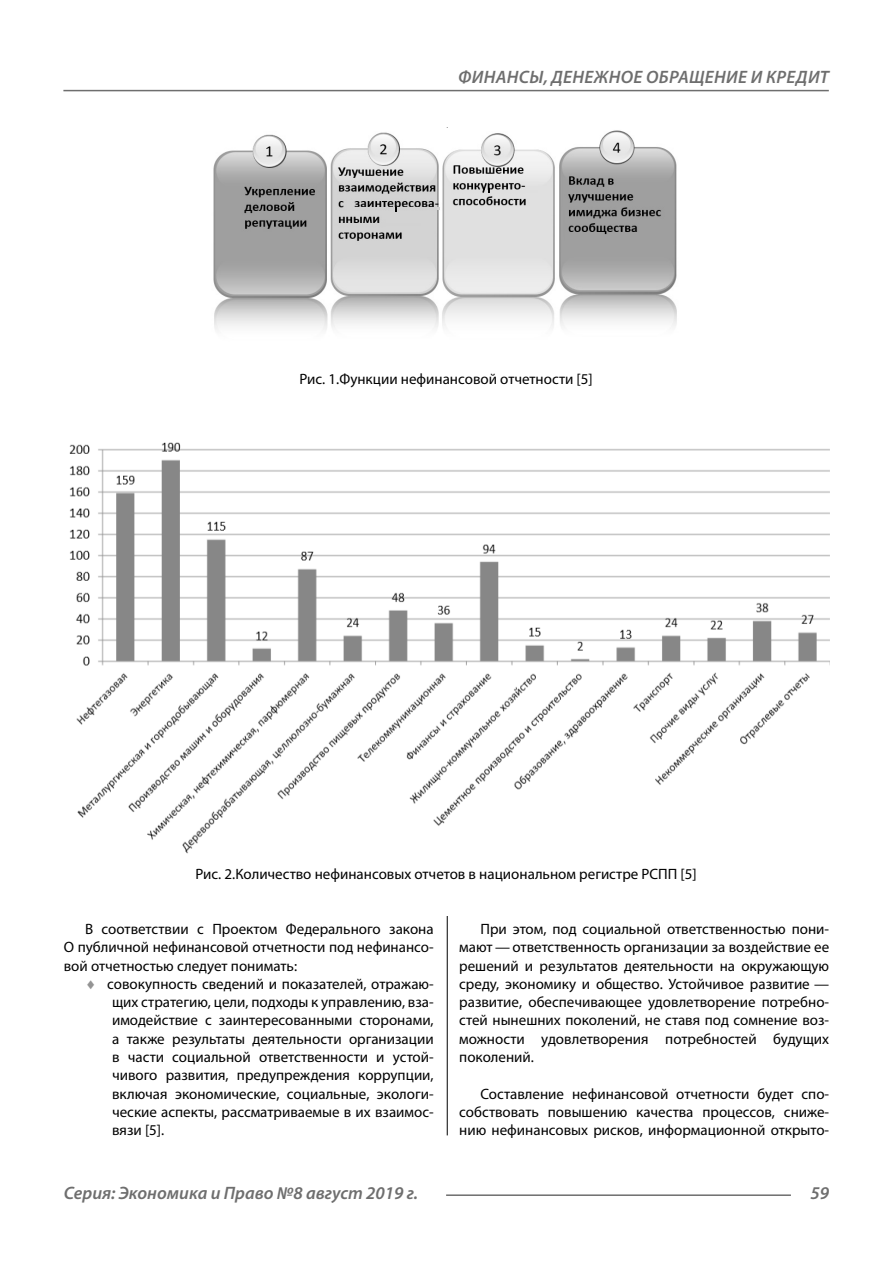
<style>
.page{position:relative;width:893px;height:1263px;background:#fff}
.page>*{position:absolute;margin:0;border:0;box-sizing:border-box;transform-origin:0 0}
.t1{font:italic 600 18px "Myriad Pro";color:#6e6e6e}
.Normal{font:15px/18.3px "Myriad Pro";color:#000;text-align:justify}
.podpis{font:15px "Myriad Pro";color:#000}
.s1{color:#949494}
</style>
<div class="page">
<hr style="left:447px;top:128px;width:1px;height:1007px;background:#000">
<div style="left:63px;top:128px;width:766px;height:787px;background:#fff"></div>
<img style="left:213px;top:130px;width:464px;height:200px">
<hr style="left:353px;top:207px;width:86px;height:3px;background:#d2d2d2">
<hr style="left:335px;top:223px;width:86px;height:3px;background:#d2d2d2">
<hr style="left:451px;top:190px;width:87px;height:3px;background:#dfdfdf">
<svg style="left:482px;top:188px;width:8px;height:5px"></svg>
<img style="left:69px;top:442px;width:760px;height:412px">
<hr style="left:63px;top:90px;width:766px;height:1px;background:#6e6e6e">
<hr style="left:446px;top:1194px;width:345px;height:2px;background:#6e6e6e">
<p class="t1" style="left:458px;top:66px;width:27px">Финанс</p>
<p class="t1" style="left:530px;top:66px;width:35px">ы, денежное</p>
<p class="t1" style="left:646px;top:66px;width:12px">обра</p>
<p class="t1" style="left:689px;top:66px;width:28px">щение</p>
<p class="t1" style="left:751px;top:66px;width:27px">и кредит</p>
<p class="podpis" style="left:299px;top:370px;width:295px">Рис. 1.Функции нефинансовой отчетности [5]</p>
<p class="podpis" style="left:196px;top:864px;width:503px">Рис. 2.Количество нефинансовых отчетов в национальном регистре РСПП [5]</p>
<p class="Normal" style="left:64px;top:919px;width:371px;text-indent:21px">В соответствии с Проектом Федерального закона О публичной нефинансовой отчетности под нефинансо&shy;вой отчетностью следует понимать:</p>
<p class="Normal" style="left:112px;top:974px;width:323px;text-indent:-27px"><span class="s1">♦</span> совокупность сведений и показателей, отражаю&shy;щих стратегию, цели, подходы к управлению, вза&shy;имодействие с заинтересованными сторонами, а также результаты деятельности организации в части социальной ответственности и устой&shy;чивого развития, предупреждения коррупции, включая экономические, социальные, экологи&shy;ческие аспекты, рассматриваемые в их взаимос&shy;вязи [5].</p>
<p class="Normal" style="left:459px;top:919px;width:371px;text-indent:21px">При этом, под социальной ответственностью пони&shy;мают — ответственность организации за воздействие ее решений и результатов деятельности на окружающую среду, экономику и общество. Устойчивое развитие — развитие, обеспечивающее удовлетворение потребно&shy;стей нынешних поколений, не ставя под сомнение воз&shy;можности удовлетворения потребностей будущих поколений.</p>
<p class="Normal" style="left:459px;top:1084px;width:371px;text-indent:21px">Составление нефинансовой отчетности будет спо&shy;собствовать повышению качества процессов, сниже&shy;нию нефинансовых рисков, информационной открыто-</p>
<p class="t1" style="left:64px;top:1182px;width:356px">Серия: Экономика и Право №8 август 2019 г.</p>
<p class="t1" style="left:810px;top:1182px;width:20px">59</p>
</div>
